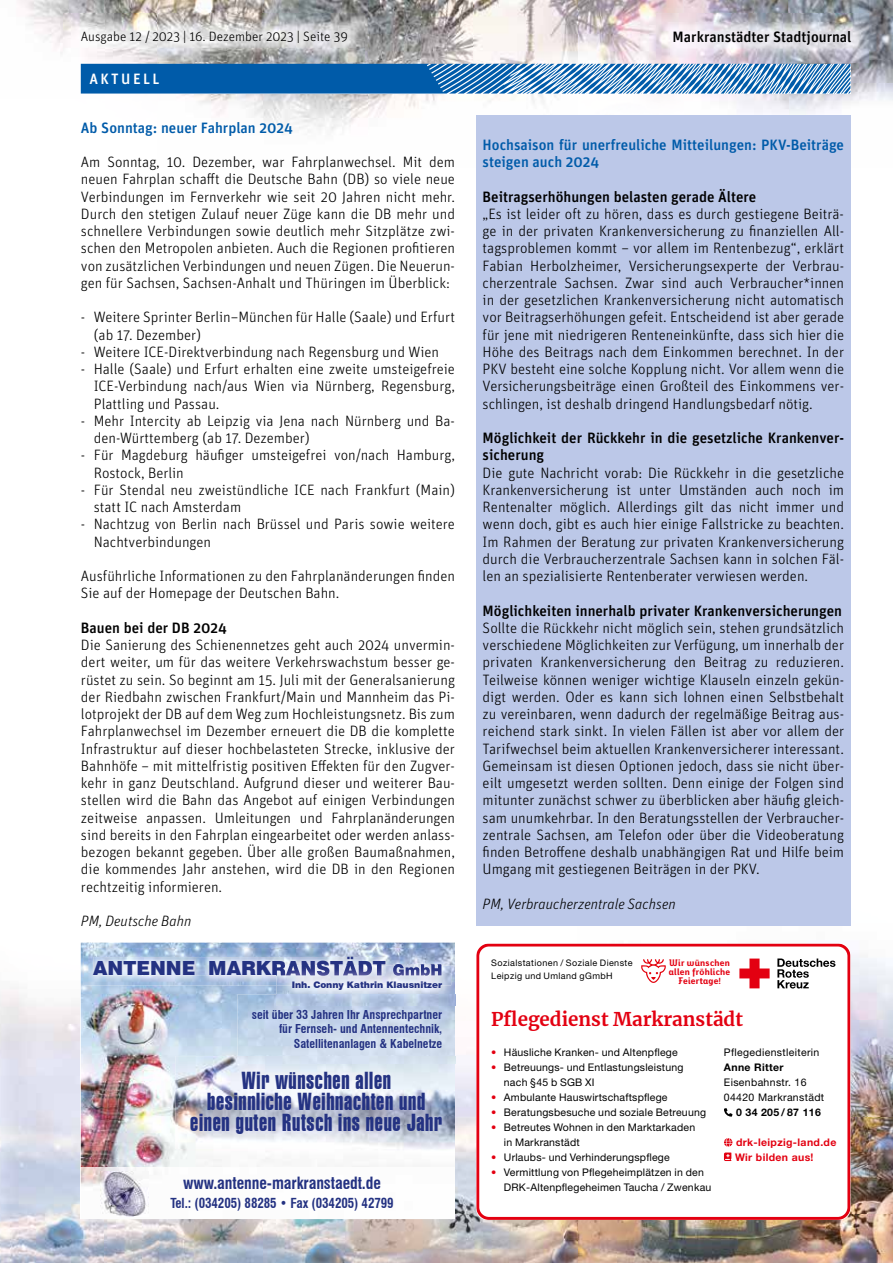
<style>
.page{position:relative;width:893px;height:1263px;background:#fff}
.page>*{position:absolute;margin:0;border:0;box-sizing:border-box;transform-origin:0 0}
.t1{font:24px/21px "Swiss 911 BT Extra Compressed";letter-spacing:.03em;color:#243282;text-align:center}
.t2{font:900 19.5px "Swiss 721 BT";color:#243282}
.t3{font:700 18.75px "Merriweather";color:#e30011}
.t4{font:700 condensed 16.5px "Swiss 721 BT";letter-spacing:-.005em;color:#243282;scale:.96 1}
.t5{font:300 15px/17.2px "Unit OT";color:#000;text-align:justify}
.t6{font:500 15px/17.2px "Unit OT";color:#000}
.t7{font:500 15px/17.2px "Unit OT";color:#005ba9}
.t8{font:italic 300 15px "Unit OT";color:#000}
.t9{font:500 15px "Unit OT";letter-spacing:.16em;color:#fff}
.t10{font:300 13.5px "Unit OT";color:#000}
.t11{font:700 condensed 13.5px "Swiss 721 BT";letter-spacing:-.005em;color:#243282;scale:.96 1}
.t12{font:700 condensed 12px/14.4px "Swiss 721 BT";color:#243282;text-align:right}
.t13{font:10.5px/15px "Helvetica Neue LT Std";letter-spacing:.02em;color:#000}
.t14{font:700 10.5px/15px "Helvetica Neue LT Std";letter-spacing:.03em;color:#e30011}
.t15{font:700 10.5px "Helvetica Neue LT Std";letter-spacing:.03em;color:#000}
.t16{font:9px/12.8px "Helvetica Neue LT Std";letter-spacing:.045em;color:#000}
.t17{font:700 9px/9px "Eixample Dip";letter-spacing:.03em;color:#e30011;text-align:center}
.t18{font:900 9px "Swiss 721 BT";color:#243282}
.s1{font-size:15px}
.s2{color:#e30011}
</style>
<div class="page">
<img style="left:104px;top:0;width:789px;height:83px">
<img style="left:181px;top:83px;width:712px;height:84px">
<img style="left:18px;top:0;width:86px;height:94px">
<svg style="left:81px;top:64px;width:769px;height:30px;background:#3a80bc"></svg>
<img style="left:420px;top:924px;width:473px;height:97px">
<img style="left:105px;top:942px;width:315px;height:1px">
<img style="left:455px;top:1021px;width:438px;height:193px">
<img style="left:0;top:1117px;width:105px;height:146px">
<img style="left:263px;top:1214px;width:630px;height:49px">
<img style="left:105px;top:1219px;width:158px;height:44px">
<img style="left:81px;top:943px;width:374px;height:224px">
<img style="left:81px;top:1167px;width:374px;height:52px">
<img style="left:100px;top:1171px;width:48px;height:45px">
<img style="left:84px;top:948px;width:367px;height:37px">
<img style="left:93px;top:957px;width:292px;height:19px">
<img style="left:393px;top:964px;width:48px;height:2px">
<img style="left:276px;top:966px;width:179px;height:28px">
<img style="left:276px;top:966px;width:175px;height:19px">
<img style="left:276px;top:966px;width:109px;height:10px">
<img style="left:393px;top:966px;width:48px;height:10px">
<img style="left:175px;top:1056px;width:280px;height:93px">
<img style="left:238px;top:994px;width:217px;height:70px">
<div style="left:476px;top:115px;width:374px;height:811px;background:#bcc8e8"></div>
<svg style="left:476px;top:943px;width:374px;height:277px"></svg>
<svg style="left:739px;top:958px;width:31px;height:30px"></svg>
<svg style="left:777px;top:958px;width:58px;height:30px"></svg>
<svg style="left:724px;top:1108px;width:8px;height:8px"></svg>
<svg style="left:724px;top:1138px;width:8px;height:8px"></svg>
<svg style="left:724px;top:1152px;width:7px;height:9px"></svg>
<svg style="left:641px;top:959px;width:25px;height:24px"></svg>
<img style="left:657px;top:14px;width:212px;height:48px">
<img style="left:63px;top:14px;width:302px;height:47px">
<p class="t10" style="left:81px;top:29px;width:269px">Ausgabe 12 / 2023 | 16. Dezember 2023 | Seite 39</p>
<p class="t6" style="left:673px;top:28px;width:180px">Markranstädter Stadtjournal</p>
<p class="t9" style="left:89px;top:70px;width:72px">AKTUELL</p>
<p class="t7" style="left:81px;top:119px;width:213px">Ab Sonntag: neuer Fahrplan 2024</p>
<p class="t5" style="left:81px;top:153px;width:376px">Am Sonntag, 10. Dezember, war Fahrplanwechsel. Mit dem neuen Fahrplan schafft die Deutsche Bahn (DB) so viele neue Verbindungen im Fernverkehr wie seit 20 Jahren nicht mehr.<br>Durch den stetigen Zulauf neuer Züge kann die DB mehr und schnellere Verbindungen sowie deutlich mehr Sitzplätze zwi&shy;schen den Metropolen anbieten. Auch die Regionen profitieren von zusätzlichen Verbindungen und neuen Zügen. Die Neuerun&shy;gen für Sachsen, Sachsen-Anhalt und Thüringen im Überblick:</p>
<p class="t5" style="left:94px;top:309px;width:363px;text-indent:-13px">- Weitere Sprinter Berlin–München für Halle (Saale) und Erfurt (ab 17. Dezember)</p>
<p class="t5" style="left:81px;top:343px;width:360px">- Weitere ICE-Direktverbindung nach Regensburg und Wien</p>
<p class="t5" style="left:94px;top:360px;width:363px;text-indent:-13px">- Halle (Saale) und Erfurt erhalten eine zweite umsteigefreie ICE-Verbindung nach/aus Wien via Nürnberg, Regensburg, Plattling und Passau.</p>
<p class="t5" style="left:94px;top:412px;width:363px;text-indent:-13px">- Mehr Intercity ab Leipzig via Jena nach Nürnberg und Ba&shy;den-Württemberg (ab 17. Dezember)</p>
<p class="t5" style="left:94px;top:447px;width:363px;text-indent:-13px">- Für Magdeburg häufiger umsteigefrei von/nach Hamburg,<br>Rostock, Berlin</p>
<p class="t5" style="left:94px;top:481px;width:363px;text-indent:-13px">- Für Stendal neu zweistündliche ICE nach Frankfurt (Main) statt IC nach Amsterdam</p>
<p class="t5" style="left:94px;top:516px;width:363px;text-indent:-13px">- Nachtzug von Berlin nach Brüssel und Paris sowie weitere<br>Nachtverbindungen</p>
<p class="t5" style="left:81px;top:567px;width:376px">Ausführliche Informationen zu den Fahrplanänderungen finden<br>Sie auf der Homepage der Deutschen Bahn.</p>
<p class="t6" style="left:81px;top:619px;width:147px">Bauen bei der DB 2024</p>
<p class="t5" style="left:81px;top:636px;width:376px">Die Sanierung des Schienennetzes geht auch 2024 unvermin&shy;dert weiter, um für das weitere Verkehrswachstum besser ge&shy;rüstet zu sein. So beginnt am 15. Juli mit der Generalsanierung der Riedbahn zwischen Frankfurt/Main und Mannheim das Pi&shy;lotprojekt der DB auf dem Weg zum Hochleistungsnetz. Bis zum Fahrplanwechsel im Dezember erneuert die DB die komplette Infrastruktur auf dieser hochbelasteten Strecke, inklusive der Bahnhöfe – mit mittelfristig positiven Effekten für den Zugver&shy;kehr in ganz Deutschland. Aufgrund dieser und weiterer Bau&shy;stellen wird die Bahn das Angebot auf einigen Verbindungen zeitweise anpassen. Umleitungen und Fahrplanänderungen sind bereits in den Fahrplan eingearbeitet oder werden anlass&shy;bezogen bekannt gegeben. Über alle großen Baumaßnahmen, die kommendes Jahr anstehen, wird die DB in den Regionen rechtzeitig informieren.</p>
<p class="t8" style="left:81px;top:912px;width:112px">PM, Deutsche Bahn</p>
<h2 class="t2" style="left:93px;top:956px;width:351px">ANTENNE MARKRANSTÄDT <span class="s1">GmbH</span></h2>
<p class="t18" style="left:292px;top:979px;width:152px">Inh. Conny Kathrin Klausnitzer</p>
<p class="t12" style="left:252px;top:1007px;width:192px">seit über 33 Jahren Ihr Ansprechpartner für Fernseh- und Antennentechnik,<br>Satellitenanlagen &amp; Kabelnetze</p>
<h1 class="t1" style="left:190px;top:1070px;width:253px">Wir wünschen allen<br>besinnliche Weihnachten und einen guten Rutsch ins neue Jahr</h1>
<p class="t4" style="left:183px;top:1173px;width:207px">www.antenne-markranstaedt.de</p>
<p class="t11" style="left:170px;top:1195px;width:234px">Tel.: (034205) 88285 • Fax (034205) 42799</p>
<p class="t7" style="left:483px;top:136px;width:363px">Hochsaison für unerfreuliche Mitteilungen: PKV-Beiträge steigen auch 2024</p>
<p class="t6" style="left:483px;top:188px;width:275px">Beitragserhöhungen belasten gerade Ältere</p>
<p class="t5" style="left:483px;top:205px;width:363px">„Es ist leider oft zu hören, dass es durch gestiegene Beiträ&shy;ge in der privaten Krankenversicherung zu finanziellen All&shy;tagsproblemen kommt – vor allem im Rentenbezug“, erklärt Fabian Herbolzheimer, Versicherungsexperte der Verbrau&shy;cherzentrale Sachsen. Zwar sind auch Verbraucher*innen in der gesetzlichen Krankenversicherung nicht automatisch vor Beitragserhöhungen gefeit. Entscheidend ist aber gerade für jene mit niedrigeren Renteneinkünfte, dass sich hier die Höhe des Beitrags nach dem Einkommen berechnet. In der PKV besteht eine solche Kopplung nicht. Vor allem wenn die Versicherungsbeiträge einen Großteil des Einkommens ver&shy;schlingen, ist deshalb dringend Handlungsbedarf nötig.</p>
<p class="t6" style="left:483px;top:429px;width:363px">Möglichkeit der Rückkehr in die gesetzliche Krankenver&shy;sicherung</p>
<p class="t5" style="left:483px;top:464px;width:363px">Die gute Nachricht vorab: Die Rückkehr in die gesetzliche Krankenversicherung ist unter Umständen auch noch im Rentenalter möglich. Allerdings gilt das nicht immer und wenn doch, gibt es auch hier einige Fallstricke zu beachten.<br>Im Rahmen der Beratung zur privaten Krankenversicherung durch die Verbraucherzentrale Sachsen kann in solchen Fäl&shy;len an spezialisierte Rentenberater verwiesen werden.</p>
<p class="t6" style="left:483px;top:602px;width:361px">Möglichkeiten innerhalb privater Krankenversicherungen</p>
<p class="t5" style="left:483px;top:619px;width:363px">Sollte die Rückkehr nicht möglich sein, stehen grundsätzlich verschiedene Möglichkeiten zur Verfügung, um innerhalb der privaten Krankenversicherung den Beitrag zu reduzieren.<br>Teilweise können weniger wichtige Klauseln einzeln gekün&shy;digt werden. Oder es kann sich lohnen einen Selbstbehalt zu vereinbaren, wenn dadurch der regelmäßige Beitrag aus&shy;reichend stark sinkt. In vielen Fällen ist aber vor allem der Tarifwechsel beim aktuellen Krankenversicherer interessant.<br>Gemeinsam ist diesen Optionen jedoch, dass sie nicht über&shy;eilt umgesetzt werden sollten. Denn einige der Folgen sind mitunter zunächst schwer zu überblicken aber häufig gleich&shy;sam unumkehrbar. In den Beratungsstellen der Verbraucher&shy;zentrale Sachsen, am Telefon oder über die Videoberatung finden Betroffene deshalb unabhängigen Rat und Hilfe beim Umgang mit gestiegenen Beiträgen in der PKV.</p>
<p class="t8" style="left:483px;top:895px;width:195px">PM, Verbraucherzentrale Sachsen</p>
<p class="t16" style="left:491px;top:956px;width:143px">Sozialstationen / Soziale Dienste<br>Leipzig und Umland gGmbH</p>
<p class="t17" style="left:669px;top:958px;width:63px">Wir wünschen allen fröhliche<br>Feiertage!</p>
<p class="t3" style="left:491px;top:1006px;width:253px">Pflegedienst Markranstädt</p>
<p class="t13" style="left:491px;top:1045px;width:188px"><span class="s2">•</span> Häusliche Kranken- und Altenpflege</p>
<p class="t13" style="left:504px;top:1060px;width:181px;text-indent:-13px"><span class="s2">•</span> Betreuungs- und Entlastungsleistung nach §45 b SGB XI</p>
<p class="t13" style="left:491px;top:1090px;width:178px"><span class="s2">•</span> Ambulante Hauswirtschaftspflege</p>
<p class="t13" style="left:491px;top:1105px;width:216px"><span class="s2">•</span> Beratungsbesuche und soziale Betreuung</p>
<p class="t13" style="left:504px;top:1120px;width:193px;text-indent:-13px"><span class="s2">•</span> Betreutes Wohnen in den Marktarkaden in Markranstädt</p>
<p class="t13" style="left:491px;top:1150px;width:180px"><span class="s2">•</span> Urlaubs- und Verhinderungspflege</p>
<p class="t13" style="left:504px;top:1165px;width:209px;text-indent:-13px"><span class="s2">•</span> Vermittlung von Pflegeheimplätzen in den<br>DRK-Altenpflegeheimen Taucha / Zwenkau</p>
<p class="t13" style="left:724px;top:1045px;width:97px">Pflegedienstleiterin</p>
<p class="t15" style="left:724px;top:1061px;width:61px">Anne Ritter</p>
<p class="t13" style="left:724px;top:1075px;width:102px">Eisenbahnstr. 16<br>04420 Markranstädt</p>
<p class="t15" style="left:736px;top:1106px;width:86px">0 34 205 / 87 116</p>
<p class="t14" style="left:735px;top:1134px;width:103px">drk-leipzig-land.de<br>Wir bilden aus!</p>
</div>
